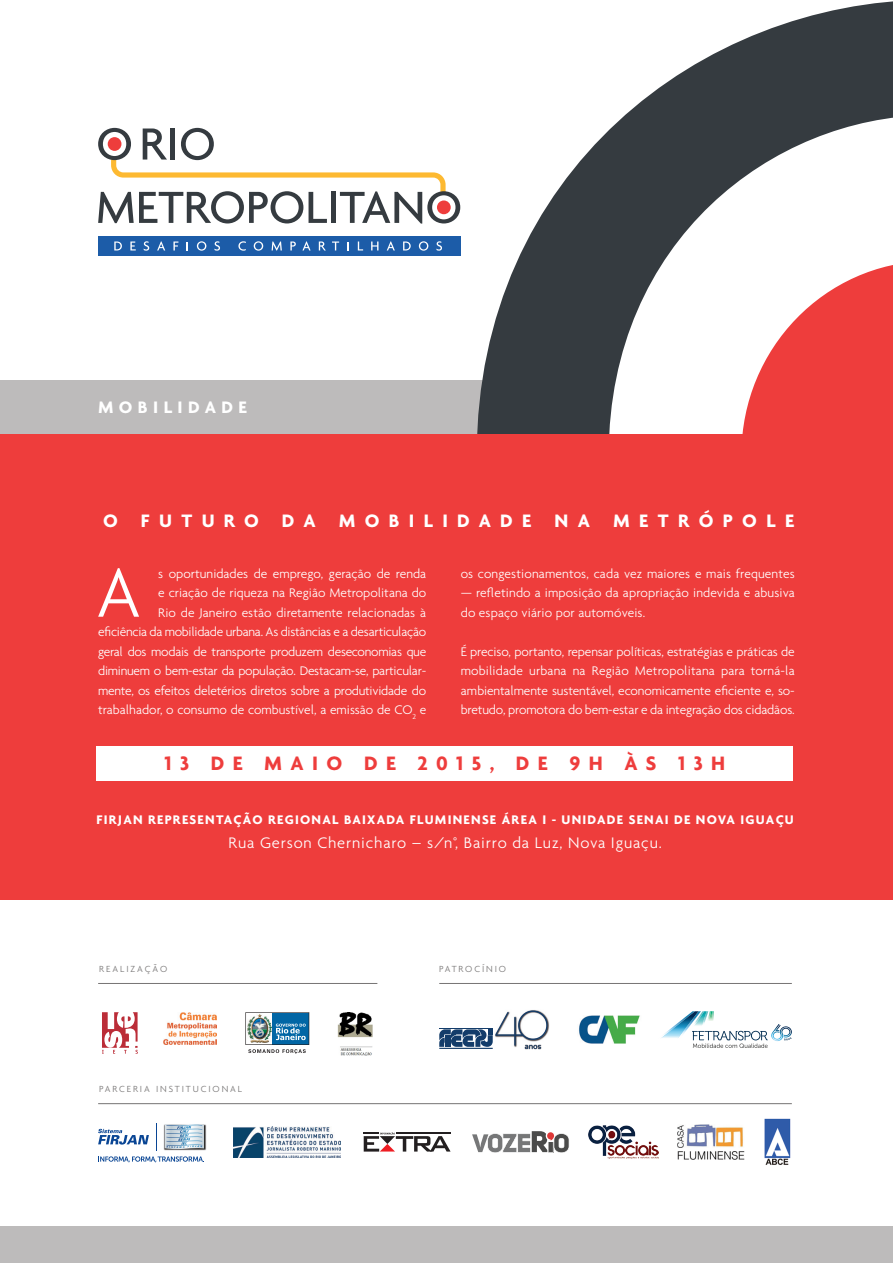
<style>
.page{position:relative;width:893px;height:1263px;background:#fff}
.page>*{position:absolute;margin:0;border:0;box-sizing:border-box;transform-origin:0 0}
.t1{font:300 74.7px "Agenda";color:#fff}
.t2{font:700 21px "Agenda";letter-spacing:.4em;color:#ee3d3c}
.t3{font:700 19.5px "Agenda";letter-spacing:.48em;color:#fff}
.t4{font:700 18px "Agenda";letter-spacing:.3em;color:#fff}
.t5{font:300 16.5px "Agenda";letter-spacing:.05em;color:#fff}
.t6{font:300 13.5px/19.5px "Agenda";letter-spacing:-.01em;color:#fff;text-align:right}
.t7{font:300 13.5px/19.5px "Agenda";letter-spacing:.01em;color:#fff}
.t8{font:700 13.5px "Agenda";letter-spacing:.09em;color:#fff}
.t9{font:300 9.6px "Agenda";letter-spacing:.2em;color:#767474}
</style>
<div class="page">
<div style="left:0;top:381px;width:519px;height:74px;background:#bdbbbb"></div>
<svg style="left:477px;top:1px;width:416px;height:433px"></svg>
<svg style="left:98px;top:128px;width:362px;height:96px"></svg>
<div style="left:98px;top:237px;width:362px;height:19px;background:#1c5ca8"></div>
<svg style="left:114px;top:241px;width:8px;height:9px"></svg>
<svg style="left:130px;top:241px;width:6px;height:9px"></svg>
<svg style="left:144px;top:241px;width:5px;height:10px"></svg>
<svg style="left:157px;top:241px;width:8px;height:9px"></svg>
<svg style="left:173px;top:241px;width:5px;height:9px"></svg>
<svg style="left:197px;top:241px;width:9px;height:10px"></svg>
<svg style="left:214px;top:241px;width:6px;height:10px"></svg>
<svg style="left:238px;top:241px;width:8px;height:10px"></svg>
<svg style="left:254px;top:241px;width:9px;height:10px"></svg>
<svg style="left:272px;top:241px;width:10px;height:10px"></svg>
<svg style="left:290px;top:241px;width:6px;height:9px"></svg>
<svg style="left:302px;top:241px;width:9px;height:9px"></svg>
<svg style="left:319px;top:241px;width:7px;height:9px"></svg>
<svg style="left:332px;top:241px;width:7px;height:9px"></svg>
<svg style="left:347px;top:242px;width:2px;height:8px"></svg>
<svg style="left:358px;top:241px;width:5px;height:9px"></svg>
<svg style="left:371px;top:241px;width:7px;height:9px"></svg>
<svg style="left:387px;top:241px;width:8px;height:9px"></svg>
<svg style="left:403px;top:241px;width:8px;height:9px"></svg>
<svg style="left:419px;top:241px;width:9px;height:10px"></svg>
<svg style="left:436px;top:241px;width:6px;height:10px"></svg>
<div style="left:0;top:434px;width:893px;height:465px;background:#ee3d3c"></div>
<div style="left:0;top:1226px;width:893px;height:37px;background:#bdbbbb"></div>
<svg style="left:102px;top:1012px;width:36px;height:42px"></svg>
<img style="left:163px;top:1012px;width:54px;height:32px">
<hr style="left:439px;top:983px;width:353px;height:1px;background:#767474">
<hr style="left:98px;top:1103px;width:694px;height:1px;background:#767474">
<img style="left:589px;top:1126px;width:69px;height:32px">
<img style="left:579px;top:1016px;width:61px;height:27px">
<svg style="left:661px;top:1011px;width:131px;height:37px"></svg>
<img style="left:233px;top:1126px;width:107px;height:31px">
<hr style="left:98px;top:983px;width:279px;height:1px;background:#767474">
<img style="left:548px;top:1020px;width:1px;height:12px">
<svg style="left:439px;top:1010px;width:109px;height:40px"></svg>
<img style="left:677px;top:1125px;width:67px;height:34px">
<svg style="left:98px;top:1156px;width:106px;height:6px"></svg>
<svg style="left:156px;top:1123px;width:1px;height:27px"></svg>
<svg style="left:98px;top:1129px;width:51px;height:15px"></svg>
<img style="left:163px;top:1124px;width:44px;height:27px">
<svg style="left:165px;top:1124px;width:39px;height:25px"></svg>
<svg style="left:472px;top:1131px;width:97px;height:22px"></svg>
<svg style="left:245px;top:1012px;width:64px;height:42px"></svg>
<svg style="left:364px;top:1132px;width:87px;height:19px"></svg>
<img style="left:764px;top:1118px;width:27px;height:47px">
<div style="left:97px;top:746px;width:696px;height:35px;background:#fff"></div>
<img style="left:338px;top:1013px;width:34px;height:42px">
<p class="t4" style="left:98px;top:396px;width:150px">MOBILIDADE</p>
<p class="t3" style="left:103px;top:509px;width:693px">O FUTURO DA MOBILIDADE NA METRÓPOLE</p>
<p class="t6" style="left:98px;top:563px;width:330px">s oportunidades de emprego, geração de renda<br>e criação de riqueza na Região Metropolitana do<br>Rio de Janeiro estão diretamente relacionadas à<br>eficiência da mobilidade urbana. As distâncias e a desarticulação geral dos modais de transporte produzem deseconomias que diminuem o bem-estar da população. Destacam-se, particular&shy;mente, os efeitos deletérios diretos sobre a produtividade do trabalhador, o consumo de combustível, a emissão de CO<sub>2</sub> e</p>
<p class="t7" style="left:461px;top:563px;width:336px">os congestionamentos, cada vez maiores e mais frequentes</p>
<p class="t1" style="left:96px;top:549px;width:46px">A</p>
<p class="t7" style="left:461px;top:583px;width:336px">— refletindo a imposição da apropriação indevida e abusiva do espaço viário por automóveis.</p>
<p class="t6" style="left:461px;top:641px;width:336px;text-align:justify">É preciso, portanto, repensar políticas, estratégias e práticas de mobilidade urbana na Região Metropolitana para torná-la ambientalmente sustentável, economicamente eficiente e, so&shy;bretudo, promotora do bem-estar e da integração dos cidadãos.</p>
<p class="t2" style="left:165px;top:750px;width:562px">13 DE MAIO DE 2015, DE 9H ÀS 13H</p>
<p class="t8" style="left:96px;top:811px;width:699px">FIRJAN REPRESENTAÇÃO REGIONAL BAIXADA FLUMINENSE ÁREA I - UNIDADE SENAI DE NOVA IGUAÇU</p>
<p class="t5" style="left:228px;top:833px;width:435px">Rua Gerson Chernicharo – s/n°, Bairro da Luz, Nova Iguaçu.</p>
<p class="t9" style="left:99px;top:963px;width:70px">REALIZAÇÃO</p>
<p class="t9" style="left:99px;top:1083px;width:144px">PARCERIA INSTITUCIONAL</p>
<p class="t9" style="left:439px;top:963px;width:68px">PATROCÍNIO</p>
</div>
